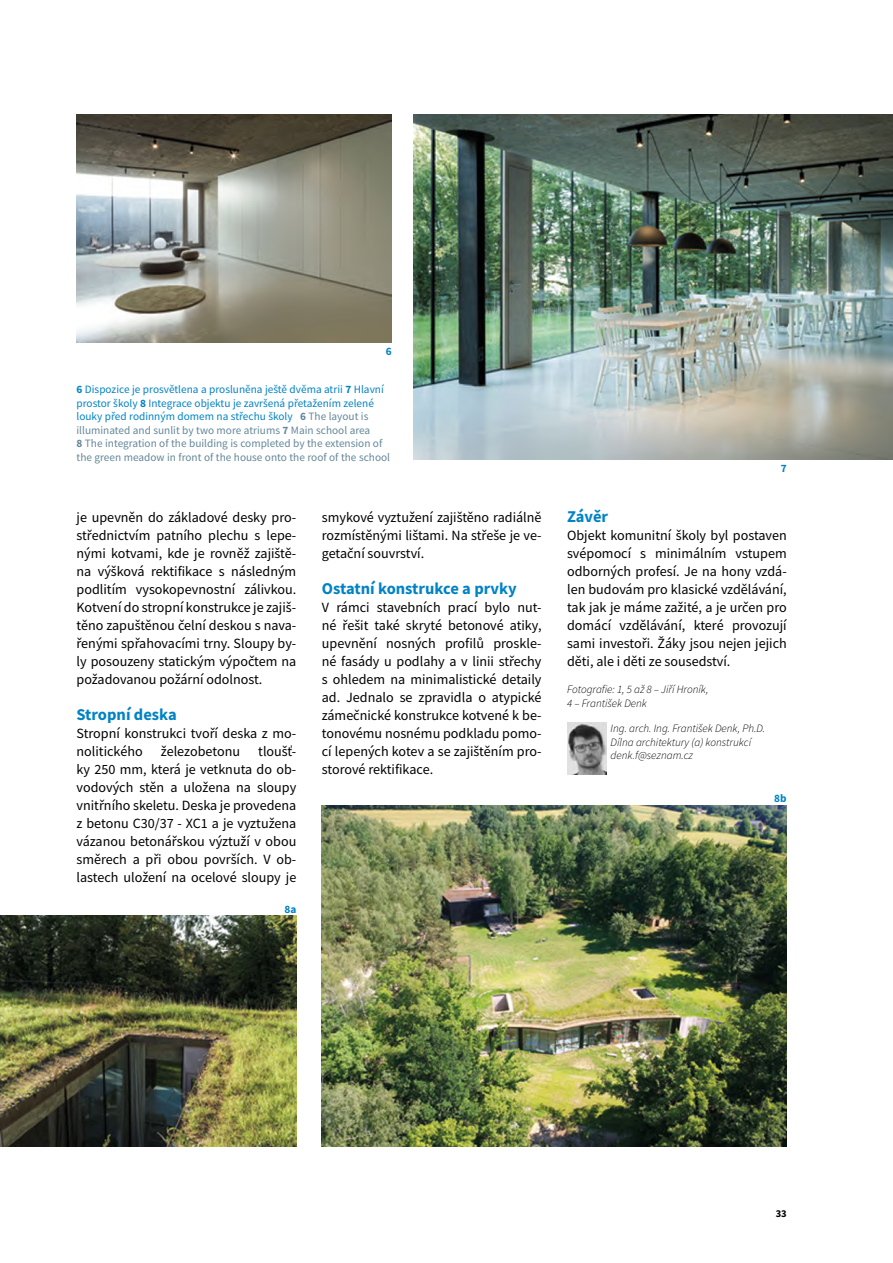
<style>
.page{position:relative;width:893px;height:1263px;background:#fff}
.page>*{position:absolute;margin:0;border:0;box-sizing:border-box;transform-origin:0 0}
.t1{font:700 16.5px "Source Sans Pro";color:#0083c5}
.t2{font:14.1px/18px "Source Sans Pro";color:#000;text-align:justify}
.t3{font:11.25px/13.5px "Source Sans Pro";color:#648798}
.t4{font:italic 300 11.25px/13.5px "Source Sans Pro";color:#000}
.t5{font:700 11.25px "Source Sans Pro";color:#0083c5}
.t6{font:700 10.5px "Source Sans Pro";color:#000}
.s1{font-weight:700;color:#0083c5}
.s2{color:#0083c5}
.s3{font-weight:700}
</style>
<div class="page">
<img style="left:567px;top:723px;width:39px;height:51px">
<img style="left:77px;top:114px;width:315px;height:228px">
<img style="left:0;top:915px;width:296px;height:232px">
<img style="left:322px;top:806px;width:465px;height:341px">
<img style="left:413px;top:114px;width:480px;height:345px">
<p class="t5" style="left:386px;top:344px;width:7px">6</p>
<p class="t3" style="left:77px;top:383px;width:315px"><span class="s1">6</span> <span class="s2">Dispozice je prosvětlena a prosluněna ještě dvěma atrii</span> <span class="s1">7</span> <span class="s2">Hlavní prostor školy</span> <span class="s1">8</span> <span class="s2">Integrace objektu je završená přetažením zelené louky před rodinným domem na střechu školy</span> <span class="s3">6</span> The layout is illuminated and sunlit by two more atriums <span class="s3">7</span> Main school area<br><span class="s3">8</span> The integration of the building is completed by the extension of the green meadow in front of the house onto the roof of the school</p>
<p class="t2" style="left:77px;top:508px;width:221px">je upevněn do základové desky pro&shy;střednictvím patního plechu s lepe&shy;nými kotvami, kde je rovněž zajiště&shy;na výšková rektifikace s následným podlitím vysokopevnostní zálivkou.<br>Kotvení do stropní konstrukce je zajiš&shy;těno zapuštěnou čelní deskou s nava&shy;řenými spřahovacími trny. Sloupy by&shy;ly posouzeny statickým výpočtem na požadovanou požární odolnost.</p>
<p class="t1" style="left:77px;top:703px;width:102px">Stropní deska</p>
<p class="t2" style="left:77px;top:724px;width:221px">Stropní konstrukci tvoří deska z mo&shy;nolitického</p>
<p class="t2" style="left:77px;top:742px;width:221px;text-indent:182px">tloušť&shy;ky 250 mm, která je vetknuta do ob&shy;vodových stěn a uložena na sloupy vnitřního skeletu. Deska je provedena z betonu C30/37 - XC1 a je vyztužena vázanou betonářskou výztuží v obou směrech a při obou površích. V ob&shy;lastech uložení na ocelové sloupy je</p>
<p class="t2" style="left:161px;top:742px;width:81px">železobetonu</p>
<p class="t5" style="left:284px;top:901px;width:13px">8a</p>
<p class="t2" style="left:322px;top:508px;width:221px">smykové vyztužení zajištěno radiálně rozmístěnými lištami. Na střeše je ve&shy;getační souvrství.</p>
<p class="t1" style="left:322px;top:577px;width:196px">Ostatní konstrukce a prvky</p>
<p class="t2" style="left:322px;top:598px;width:221px">V rámci stavebních prací bylo nut&shy;né řešit také skryté betonové atiky, upevnění nosných profilů proskle&shy;né fasády u podlahy a v linii střechy s ohledem na minimalistické detaily ad. Jednalo se zpravidla o atypické zámečnické konstrukce kotvené k be&shy;tonovému nosnému podkladu pomo&shy;cí lepených kotev a se zajištěním pro&shy;storové rektifikace.</p>
<p class="t5" style="left:781px;top:461px;width:7px">7</p>
<p class="t1" style="left:567px;top:505px;width:43px">Závěr</p>
<p class="t2" style="left:567px;top:526px;width:221px">Objekt komunitní školy byl postaven svépomocí s minimálním vstupem odborných profesí. Je na hony vzdá&shy;len budovám pro klasické vzdělávání, tak jak je máme zažité, a je určen pro domácí vzdělávání, které provozují sami investoři. Žáky jsou nejen jejich děti, ale i děti ze sousedství.</p>
<p class="t4" style="left:567px;top:682px;width:143px">Fotografie: 1, 5 až 8 – Jiří Hroník,<br>4 – František Denk</p>
<p class="t4" style="left:611px;top:721px;width:156px">Ing. arch. Ing. František Denk, Ph.D.<br>Dílna architektury (a) konstrukcí denk.f@seznam.cz</p>
<p class="t5" style="left:774px;top:790px;width:14px">8b</p>
<p class="t6" style="left:776px;top:1206px;width:13px">33</p>
</div>
